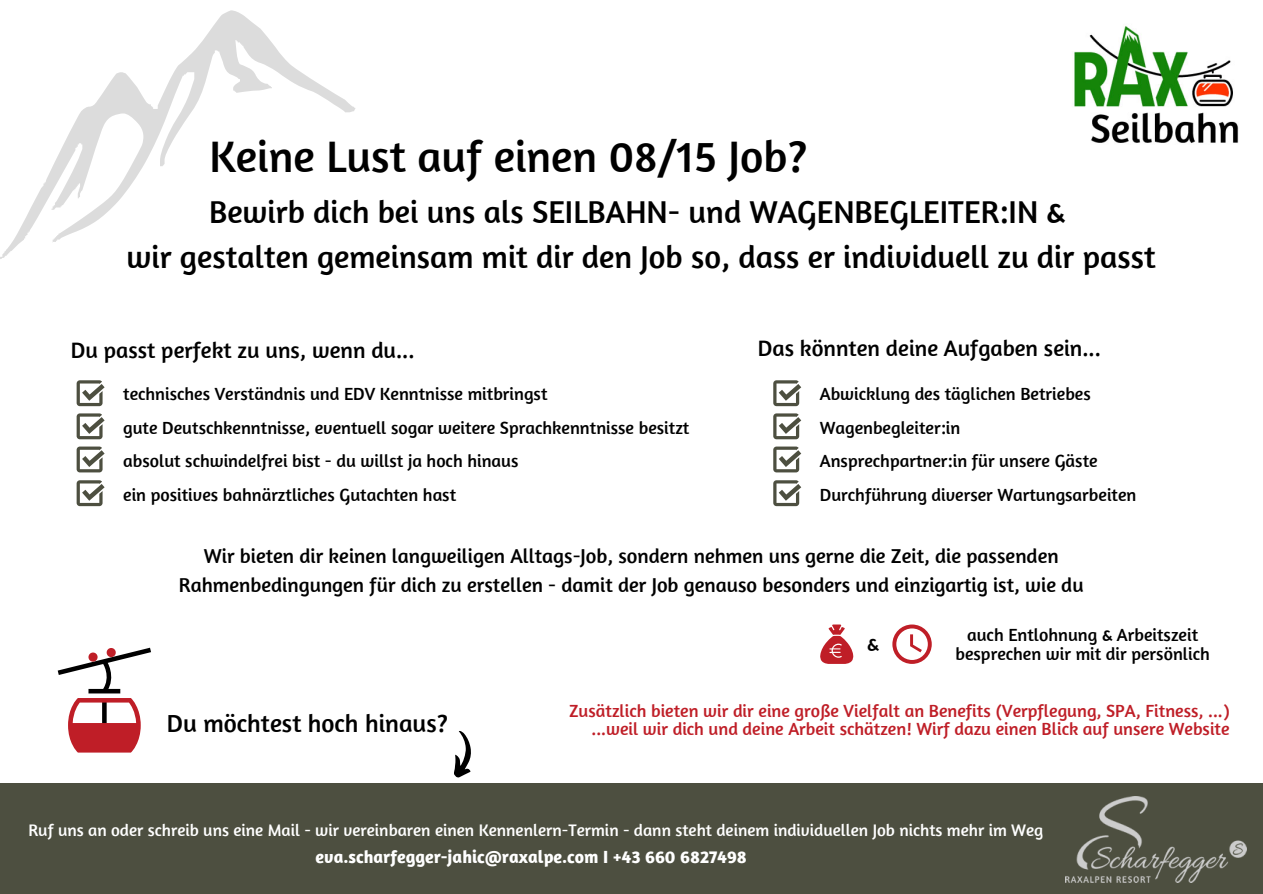
<style>
.page{position:relative;width:1263px;height:894px;background:#fff}
.page>*{position:absolute;margin:0;border:0;box-sizing:border-box;transform-origin:0 0}
.t1{font:45.15px "Amaranth";color:#000}
.t2{font:32.25px/45.2px "Amaranth";color:#000;text-align:center}
.t3{font:25.2px "Amaranth";color:#000}
.t4{font:22.8px "Amaranth";color:#000}
.t5{font:20.55px/28.7px "Amaranth";color:#000;text-align:center}
.t6{font:18px/33.8px "Amaranth";color:#000}
.t7{font:18px/18px "Amaranth";color:#bf1e27;text-align:right}
.t8{font:700 18px "Amaranth";color:#fff}
.t9{font:17.1px "Amaranth";color:#fff}
</style>
<div class="page">
<div style="left:0;top:783px;width:1262px;height:110px;background:#4d4f40"></div>
<img style="left:1065px;top:796px;width:182px;height:86px">
<svg style="left:773px;top:380px;width:28px;height:26px"></svg>
<svg style="left:773px;top:413px;width:28px;height:26px"></svg>
<svg style="left:773px;top:446px;width:28px;height:26px"></svg>
<svg style="left:773px;top:480px;width:28px;height:26px"></svg>
<svg style="left:77px;top:380px;width:28px;height:26px"></svg>
<svg style="left:77px;top:413px;width:28px;height:26px"></svg>
<svg style="left:77px;top:446px;width:28px;height:26px"></svg>
<svg style="left:77px;top:480px;width:28px;height:26px"></svg>
<svg style="left:0;top:10px;width:355px;height:249px"></svg>
<svg style="left:820px;top:624px;width:33px;height:39px"></svg>
<svg style="left:892px;top:624px;width:40px;height:39px"></svg>
<svg style="left:57px;top:647px;width:94px;height:105px"></svg>
<svg style="left:454px;top:731px;width:17px;height:47px"></svg>
<img style="left:1074px;top:25px;width:165px;height:118px">
<h1 class="t1" style="left:209px;top:128px;width:599px">Keine Lust auf einen 08/15 Job?</h1>
<h2 class="t2" style="left:127px;top:189px;width:1031px">Bewirb dich bei uns als SEILBAHN- und WAGENBEGLEITER:IN &amp;<br>wir gestalten gemeinsam mit dir den Job so, dass er individuell zu dir passt</h2>
<p class="t4" style="left:71px;top:335px;width:345px">Du passt perfekt zu uns, wenn du...</p>
<p class="t6" style="left:123px;top:376px;width:568px">technisches Verständnis und EDV Kenntnisse mitbringst<br>gute Deutschkenntnisse, eventuell sogar weitere Sprachkenntnisse besitzt absolut schwindelfrei bist - du willst ja hoch hinaus<br>ein positives bahnärztliches Gutachten hast</p>
<p class="t4" style="left:758px;top:334px;width:345px">Das könnten deine Aufgaben sein...</p>
<p class="t6" style="left:820px;top:376px;width:318px">Abwicklung des täglichen Betriebes Wagenbegleiter:in<br>Ansprechpartner:in für unsere Gäste Durchführung diverser Wartungsarbeiten</p>
<p class="t5" style="left:179px;top:541px;width:906px">Wir bieten dir keinen langweiligen Alltags-Job, sondern nehmen uns gerne die Zeit, die passenden<br>Rahmenbedingungen für dich zu erstellen - damit der Job genauso besonders und einzigartig ist, wie du</p>
<h3 class="t3" style="left:167px;top:707px;width:282px">Du möchtest hoch hinaus?</h3>
<p class="t5" style="left:867px;top:629px;width:13px">&amp;</p>
<p class="t6" style="left:955px;top:625px;width:256px;line-height:19px;text-align:center">auch Entlohnung &amp; Arbeitszeit besprechen wir mit dir persönlich</p>
<p class="t7" style="left:569px;top:701px;width:662px">Zusätzlich bieten wir dir eine große Vielfalt an Benefits (Verpflegung, SPA, Fitness, ...) ...weil wir dich und deine Arbeit schätzen! Wirf dazu einen Blick auf unsere Website</p>
<p class="t9" style="left:28px;top:819px;width:1016px">Ruf uns an oder schreib uns eine Mail - wir vereinbaren einen Kennenlern-Termin - dann steht deinem individuellen Job nichts mehr im Weg</p>
<p class="t8" style="left:316px;top:845px;width:433px">eva.scharfegger-jahic@raxalpe.com I +43 660 6827498</p>
</div>
